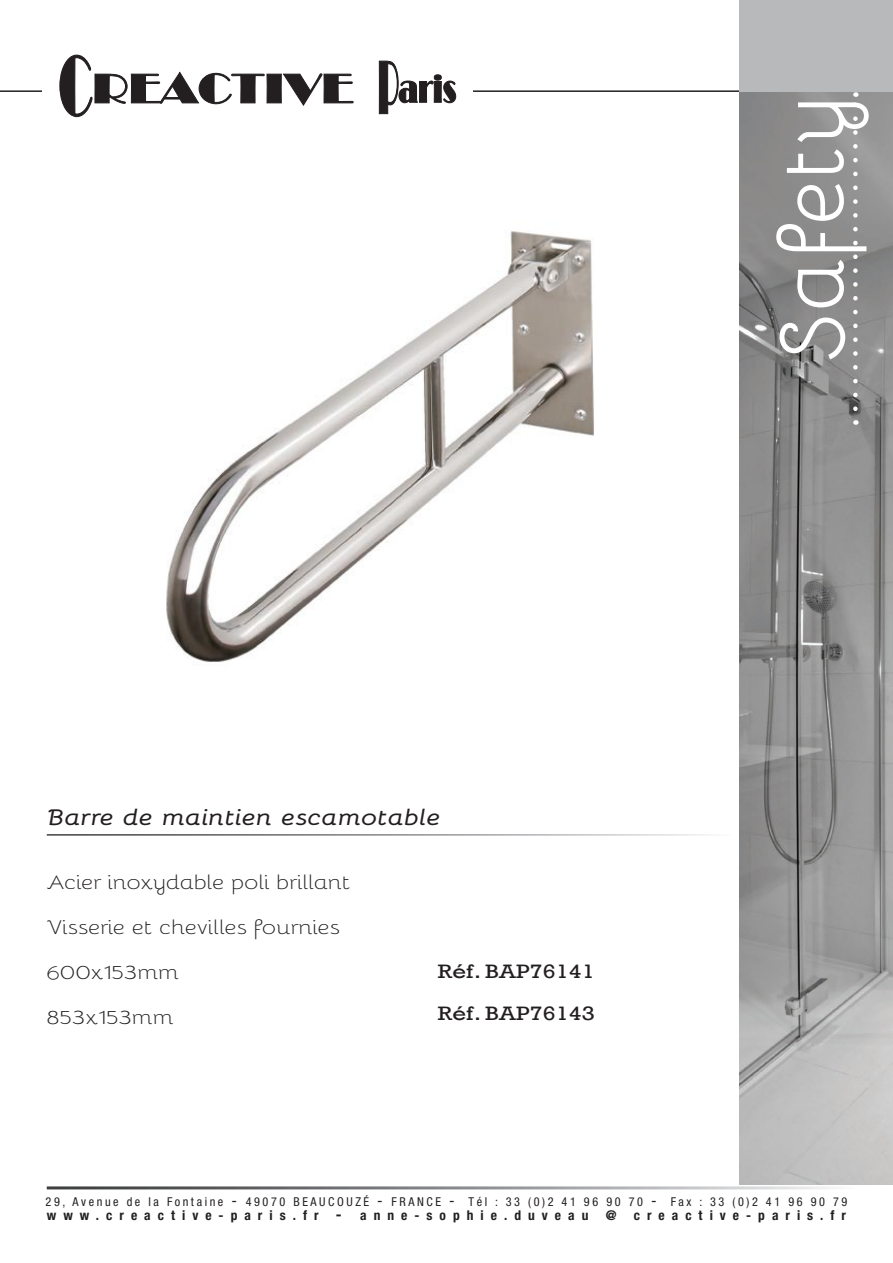
<style>
.page{position:relative;width:893px;height:1263px;background:#fff}
.page>*{position:absolute;margin:0;border:0;box-sizing:border-box;transform-origin:0 0}
.t1{font:90px "Bellota";color:#fff}
.t2{font:italic 700 22.35px "Bellota";letter-spacing:-.02em;color:#231f20;scale:1.2 1}
.t3{font:300 19.95px "Bellota";color:#231f20;scale:1.2 1}
.t4{font:19.95px "Rockwell";color:#231f20;scale:1.2 1}
.t5{font:700 condensed 13.5px "Helvetica Neue";letter-spacing:.52em;color:#231f20}
.t6{font:condensed 12.15px "Helvetica Neue";letter-spacing:.21em;color:#231f20}
.s1{font-size:15.9px}
</style>
<div class="page">
<img style="left:740px;top:91px;width:153px;height:1093px">
<hr style="left:0;top:90px;width:740px;height:2px;background:#231f20">
<div style="left:43px;top:29px;width:430px;height:119px;background:#fff"></div>
<svg style="left:59px;top:54px;width:295px;height:64px"></svg>
<svg style="left:378px;top:60px;width:79px;height:55px"></svg>
<img style="left:166px;top:231px;width:428px;height:431px">
<div style="left:740px;top:0;width:153px;height:91px;background:#b8b9bb"></div>
<svg style="left:853px;top:92px;width:5px;height:317px"></svg>
<p class="t2" style="left:47px;top:799px;width:330px">Barre de maintien escamotable</p>
<p class="t3" style="left:47px;top:866px;width:255px">Acier inoxydable poli brillant</p>
<p class="t3" style="left:47px;top:911px;width:246px">Visserie et chevilles fournies</p>
<p class="t3" style="left:47px;top:956px;width:112px">600x153mm</p>
<p class="t3" style="left:47px;top:1001px;width:108px">853x153mm</p>
<p class="t4" style="left:438px;top:959px;width:132px">Réf. BAP76141</p>
<p class="t4" style="left:438px;top:1002px;width:132px">Réf. BAP76143</p>
<p class="t1" style="left:742px;top:361px;width:268px;rotate:-90deg">Safety</p>
<p class="t6" style="left:46px;top:1194px;width:803px">29, Avenue de la Fontaine <span class="s1">-</span> 49070 beaucouzé <span class="s1">-</span> FRANCE <span class="s1">-</span> Tél : 33 (0)2 41 96 90 70 <span class="s1">-</span> Fax : 33 (0)2 41 96 90 79</p>
<p class="t5" style="left:47px;top:1207px;width:543px">www.creactive-paris.fr <span class="s1">-</span> anne-sophie.duveau</p>
<p class="t5" style="left:606px;top:1207px;width:12px">@</p>
<p class="t5" style="left:634px;top:1207px;width:214px">creactive-paris.fr</p>
</div>
